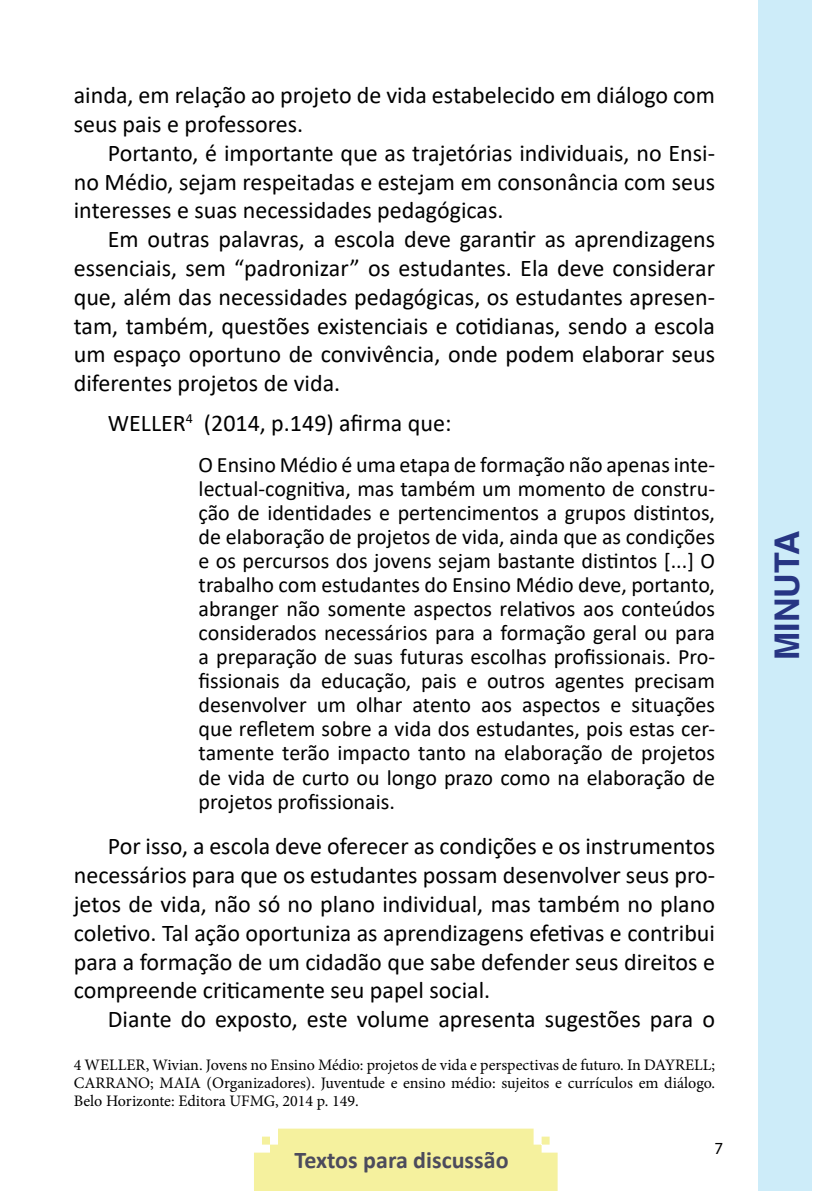
<style>
.page{position:relative;width:840px;height:1191px;background:#fff}
.page>*{position:absolute;margin:0;border:0;box-sizing:border-box;transform-origin:0 0}
.t1{font:700 34px "Helvetica LT";color:#273583}
.t2{font:24px/28.8px "Calibri";color:#000;text-align:justify}
.t3{font:700 24px "Calibri";color:#22224c}
.t4{font:22px/24px "Calibri";color:#000;text-align:justify}
.t5{font:17px "Myriad Pro";color:#000}
.t6{font:16px/18px "Minion Pro";color:#000;text-align:justify}
</style>
<div class="page">
<div style="left:757px;top:0;width:54px;height:1191px;background:#cdecf9"></div>
<div style="left:254px;top:1128px;width:303px;height:63px;background:#f5f19e"></div>
<p class="t2" style="left:74px;top:80px;width:642px">ainda, em relação ao projeto de vida estabelecido em diálogo com seus pais e professores.</p>
<p class="t2" style="left:74px;top:138px;width:642px;text-indent:34px">Portanto, é importante que as trajetórias individuais, no Ensi&shy;no Médio, sejam respeitadas e estejam em consonância com seus interesses e suas necessidades pedagógicas.</p>
<p class="t2" style="left:74px;top:224px;width:642px;text-indent:34px">Em outras palavras, a escola deve garantir as aprendizagens essenciais, sem “padronizar” os estudantes. Ela deve considerar que, além das necessidades pedagógicas, os estudantes apresen&shy;tam, também, questões existenciais e cotidianas, sendo a escola um espaço oportuno de convivência, onde podem elaborar seus diferentes projetos de vida.</p>
<p class="t2" style="left:108px;top:408px;width:345px">WELLER<sup>4</sup> (2014, p.149) afirma que:</p>
<p class="t4" style="left:198px;top:452px;width:517px">O Ensino Médio é uma etapa de formação não apenas inte&shy;lectual-cognitiva, mas também um momento de constru&shy;ção de identidades e pertencimentos a grupos distintos, de elaboração de projetos de vida, ainda que as condições e os percursos dos jovens sejam bastante distintos [...] O trabalho com estudantes do Ensino Médio deve, portanto, abranger não somente aspectos relativos aos conteúdos considerados necessários para a formação geral ou para a preparação de suas futuras escolhas profissionais. Pro&shy;fissionais da educação, pais e outros agentes precisam desenvolver um olhar atento aos aspectos e situações que refletem sobre a vida dos estudantes, pois estas cer&shy;tamente terão impacto tanto na elaboração de projetos de vida de curto ou longo prazo como na elaboração de projetos profissionais.</p>
<p class="t2" style="left:74px;top:831px;width:642px;text-indent:34px">Por isso, a escola deve oferecer as condições e os instrumentos necessários para que os estudantes possam desenvolver seus pro&shy;jetos de vida, não só no plano individual, mas também no plano coletivo. Tal ação oportuniza as aprendizagens efetivas e contribui para a formação de um cidadão que sabe defender seus direitos e compreende criticamente seu papel social.</p>
<p class="t2" style="left:108px;top:1004px;width:608px">Diante do exposto, este volume apresenta sugestões para o</p>
<p class="t6" style="left:74px;top:1055px;width:642px">4 WELLER, Wivian. Jovens no Ensino Médio: projetos de vida e perspectivas de futuro. In DAYRELL; CARRANO; MAIA (Organizadores). Juventude e ensino médio: sujeitos e currículos em diálogo.<br>Belo Horizonte: Editora UFMG, 2014 p. 149.</p>
<p class="t3" style="left:294px;top:1143px;width:215px">Textos para discussão</p>
<p class="t5" style="left:714px;top:1138px;width:10px">7</p>
<h1 class="t1" style="left:765px;top:660px;width:131px;rotate:-90deg">MINUTA</h1>
</div>
